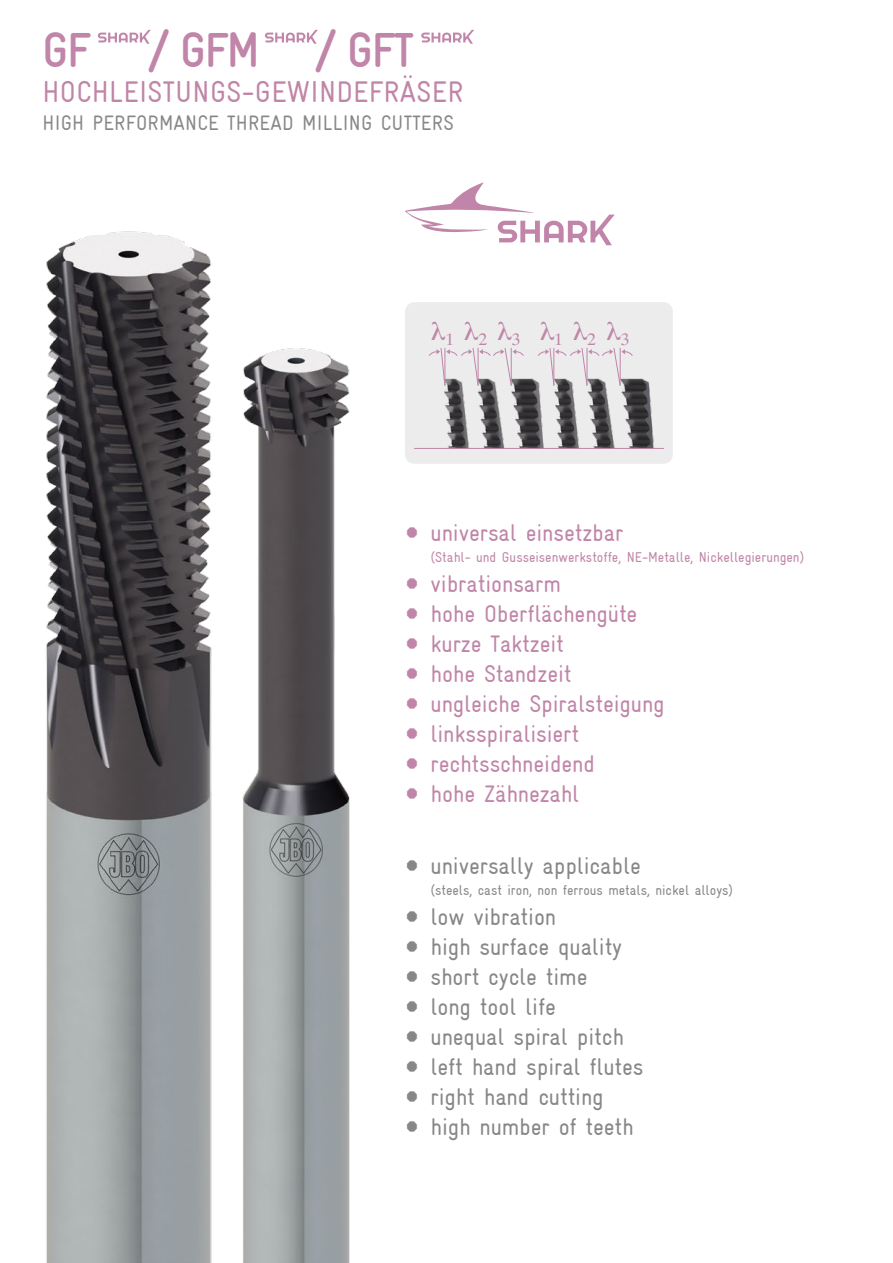
<style>
.page{position:relative;width:893px;height:1263px;background:#fff}
.page>*{position:absolute;margin:0;border:0;box-sizing:border-box;transform-origin:0 0}
.t1{font:49.5px "Gravur Condensed Bold Bold Cond 2";letter-spacing:-.03em;color:#c085a8}
.t2{font:30px "Gravur Condensed";letter-spacing:.01em;color:#c085a8}
.t3{font:24px/30px "Gravur Condensed";letter-spacing:-.005em;color:#878786}
.t4{font:24px/30px "Gravur Condensed";letter-spacing:-.005em;color:#c085a8}
.t5{font:21px "Gravur Condensed";letter-spacing:.01em;color:#878786}
.t6{font:14.25px "Gravur Condensed";color:#c085a8}
.t7{font:14.25px "Gravur Condensed";color:#878786}
</style>
<div class="page">
<div style="left:405px;top:302px;width:268px;height:162px;background:#ececed;border-radius:9px"></div>
<img style="left:444px;top:378px;width:211px;height:70px">
<hr style="left:414px;top:448px;width:250px;height:1px;background:#c085a8">
<svg style="left:98px;top:30px;width:53px;height:14px"></svg>
<svg style="left:265px;top:30px;width:53px;height:14px"></svg>
<svg style="left:421px;top:30px;width:53px;height:14px"></svg>
<img style="left:242px;top:348px;width:108px;height:915px">
<img style="left:46px;top:231px;width:166px;height:1032px">
<svg style="left:405px;top:183px;width:210px;height:62px"></svg>
<svg style="left:429px;top:348px;width:96px;height:39px"></svg>
<svg style="left:537px;top:348px;width:97px;height:39px"></svg>
<h1 class="t1" style="left:43px;top:22px;width:373px">GF / GFM / GFT</h1>
<p class="t2" style="left:43px;top:75px;width:422px">HOCHLEISTUNGS-GEWINDEFRÄSER</p>
<p class="t5" style="left:43px;top:111px;width:413px">HIGH PERFORMANCE THREAD MILLING CUTTERS</p>
<p class="t4" style="left:431px;top:517px;width:194px">universal einsetzbar</p>
<p class="t6" style="left:431px;top:549px;width:375px">(Stahl- und Gusseisenwerkstoffe, NE-Metalle, Nickellegierungen)</p>
<p class="t4" style="left:431px;top:568px;width:236px">vibrationsarm<br>hohe Oberflächengüte kurze Taktzeit<br>hohe Standzeit ungleiche Spiralsteigung linksspiralisiert rechtsschneidend<br>hohe Zähnezahl</p>
<p class="t3" style="left:431px;top:851px;width:212px">universally applicable</p>
<p class="t7" style="left:431px;top:882px;width:304px">(steels, cast iron, non ferrous metals, nickel alloys)</p>
<p class="t3" style="left:431px;top:902px;width:215px">low vibration<br>high surface quality short cycle time<br>long tool life<br>unequal spiral pitch left hand spiral flutes right hand cutting high number of teeth</p>
</div>
